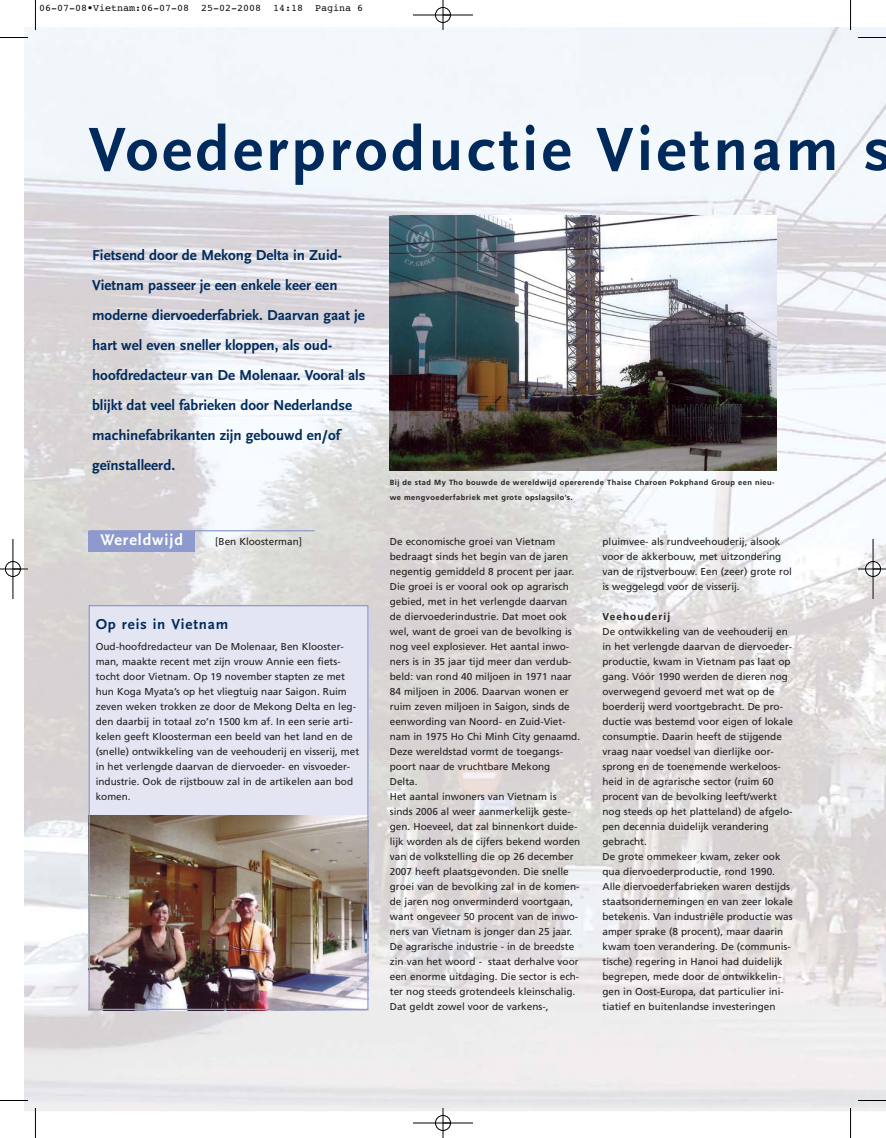
<style>
.page{position:relative;width:886px;height:1138px;background:#fff}
.page>*{position:absolute;margin:0;border:0;box-sizing:border-box;transform-origin:0 0}
.t1{font:700 63.75px "Scala Sans";letter-spacing:.055em;color:#002a5c}
.t2{font:700 16.25px "Scala Sans";letter-spacing:.055em;color:#fff}
.t3{font:700 15px/30px "Scala Sans";color:#002a5c}
.t4{font:700 15px "Scala Sans";letter-spacing:.055em;color:#002a5c}
.t5{font:10px/15px "Frutiger";color:#231f20}
.t6{font:10px "Courier";color:#000}
.t7{font:700 7.5px/15px "Frutiger";letter-spacing:.055em;color:#231f20}
.s1{font-weight:700}
</style>
<div class="page">
<img style="left:25px;top:27px;width:861px;height:1084px">
<div style="left:89px;top:531px;width:106px;height:20px;background:#8e9ace"></div>
<hr style="left:89px;top:530px;width:225px;height:1px;background:#8e9ace">
<div style="left:89px;top:605px;width:280px;height:405px;background:#e3e5f3"></div>
<img style="left:91px;top:815px;width:276px;height:193px">
<img style="left:390px;top:215px;width:386px;height:255px">
<div style="left:89px;top:605px;width:280px;height:405px;border:1px solid #8e9ace"></div>
<hr style="left:35px;top:0;width:1px;height:30px;background:#000">
<svg style="left:0;top:37px;width:28px;height:1px"></svg>
<hr style="left:850px;top:0;width:1px;height:30px;background:#000">
<svg style="left:858px;top:37px;width:28px;height:1px"></svg>
<hr style="left:35px;top:1108px;width:1px;height:30px;background:#000">
<svg style="left:0;top:1100px;width:28px;height:1px"></svg>
<hr style="left:850px;top:1108px;width:1px;height:30px;background:#000">
<svg style="left:858px;top:1100px;width:28px;height:1px"></svg>
<hr style="left:413px;top:15px;width:60px;height:1px;background:#000">
<hr style="left:413px;top:1123px;width:60px;height:1px;background:#000">
<hr style="left:13px;top:539px;width:1px;height:60px;background:#000">
<hr style="left:873px;top:539px;width:1px;height:60px;background:#000">
<hr style="left:443px;top:0;width:1px;height:30px;background:#000">
<hr style="left:443px;top:1108px;width:1px;height:30px;background:#000">
<svg style="left:0;top:569px;width:28px;height:1px"></svg>
<svg style="left:858px;top:569px;width:28px;height:1px"></svg>
<div style="left:435px;top:7px;width:16px;height:16px;border:1px solid #000;border-radius:50%"></div>
<div style="left:435px;top:1115px;width:16px;height:16px;border:1px solid #000;border-radius:50%"></div>
<div style="left:5px;top:561px;width:16px;height:16px;border:1px solid #000;border-radius:50%"></div>
<div style="left:865px;top:561px;width:16px;height:16px;border:1px solid #000;border-radius:50%"></div>
<p class="t6" style="left:39px;top:4px;width:326px">06-07-08•Vietnam:06-07-08 25-02-2008 14:18 Pagina 6</p>
<p class="t1" style="left:89px;top:124px;width:805px">Voederproductie Vietnam s</p>
<p class="t3" style="left:92px;top:241px;width:275px">Fietsend door de Mekong Delta in Zuid-Vietnam passeer je een enkele keer een moderne diervoederfabriek. Daarvan gaat je hart wel even sneller kloppen, als oud&shy;hoofdredacteur van De Molenaar. Vooral als blijkt dat veel fabrieken door Nederlandse machinefabrikanten zijn gebouwd en/of geïnstalleerd.</p>
<p class="t2" style="left:100px;top:533px;width:84px">Wereldwijd</p>
<p class="t5" style="left:215px;top:535px;width:88px">[Ben Kloosterman]</p>
<p class="t4" style="left:96px;top:618px;width:134px">Op reis in Vietnam</p>
<p class="t5" style="left:96px;top:640px;width:265px">Oud-hoofdredacteur van De Molenaar, Ben Klooster - man, maakte recent met zijn vrouw Annie een fiets&shy;tocht door Vietnam. Op 19 november stapten ze met hun Koga Myata’s op het vliegtuig naar Saigon. Ruim zeven weken trokken ze door de Mekong Delta en leg&shy;den daarbij in totaal zo’n 1500 km af. In een serie arti&shy;kelen geeft Kloosterman een beeld van het land en de (snelle) ontwikkeling van de veehouderij en visserij, met in het verlengde daarvan de diervoeder- en visvoeder - industrie. Ook de rijstbouw zal in de artikelen aan bod komen.</p>
<p class="t7" style="left:390px;top:475px;width:386px">Bij de stad My Tho bouwde de wereldwijd opererende Thaise Charoen Pokphand Group een nieu&shy;we mengvoederfabriek met grote opslagsilo’s.</p>
<p class="t5" style="left:390px;top:535px;width:192px">De economische groei van Vietnam bedraagt sinds het begin van de jaren negentig gemiddeld 8 procent per jaar.<br>Die groei is er vooral ook op agrarisch gebied, met in het verlengde daarvan de diervoederindustrie. Dat moet ook wel, want de groei van de bevolking is nog veel explosiever. Het aantal inwo&shy;ners is in 35 jaar tijd meer dan verdub&shy;beld: van rond 40 miljoen in 1971 naar 84 miljoen in 2006. Daarvan wonen er ruim zeven miljoen in Saigon, sinds de eenwording van Noord- en Zuid-Viet - nam in 1975 Ho Chi Minh City genaamd.<br>Deze wereldstad vormt de toegangs&shy;poort naar de vruchtbare Mekong Delta.<br>Het aantal inwoners van Vietnam is sinds 2006 al weer aanmerkelijk geste&shy;gen. Hoeveel, dat zal binnenkort duide&shy;lijk worden als de cijfers bekend worden van de volkstelling die op 26 december 2007 heeft plaatsgevonden. Die snelle groei van de bevolking zal in de komen&shy;de jaren nog onverminderd voortgaan, want ongeveer 50 procent van de inwo&shy;ners van Vietnam is jonger dan 25 jaar.<br>De agrarische industrie - in de breedste zin van het woord - staat derhalve voor een enorme uitdaging. Die sector is ech&shy;ter nog steeds grotendeels kleinschalig.<br>Dat geldt zowel voor de varkens-,</p>
<p class="t5" style="left:602px;top:535px;width:191px">pluimvee- als rundveehouderij, alsook voor de akkerbouw, met uitzondering van de rijstverbouw. Een (zeer) grote rol is weggelegd voor de visserij.</p>
<p class="t5" style="left:602px;top:610px;width:192px"><span class="s1">Veehouderij<br></span>De ontwikkeling van de veehouderij en in het verlengde daarvan de diervoeder&shy;productie, kwam in Vietnam pas laat op gang. Vóór 1990 werden de dieren nog overwegend gevoerd met wat op de boerderij werd voortgebracht. De pro&shy;ductie was bestemd voor eigen of lokale consumptie. Daarin heeft de stijgende vraag naar voedsel van dierlijke oor&shy;sprong en de toenemende werkeloos&shy;heid in de agrarische sector (ruim 60 procent van de bevolking leeft/werkt nog steeds op het platteland) de afgelo&shy;pen decennia duidelijk verandering gebracht.<br>De grote ommekeer kwam, zeker ook qua diervoederproductie, rond 1990.<br>Alle diervoederfabrieken waren destijds staatsondernemingen en van zeer lokale betekenis. Van industriële productie was amper sprake (8 procent), maar daarin kwam toen verandering. De (communis&shy;tische) regering in Hanoi had duidelijk begrepen, mede door de ontwikkelin&shy;gen in Oost-Europa, dat particulier ini&shy;tiatief en buitenlandse investeringen</p>
</div>
